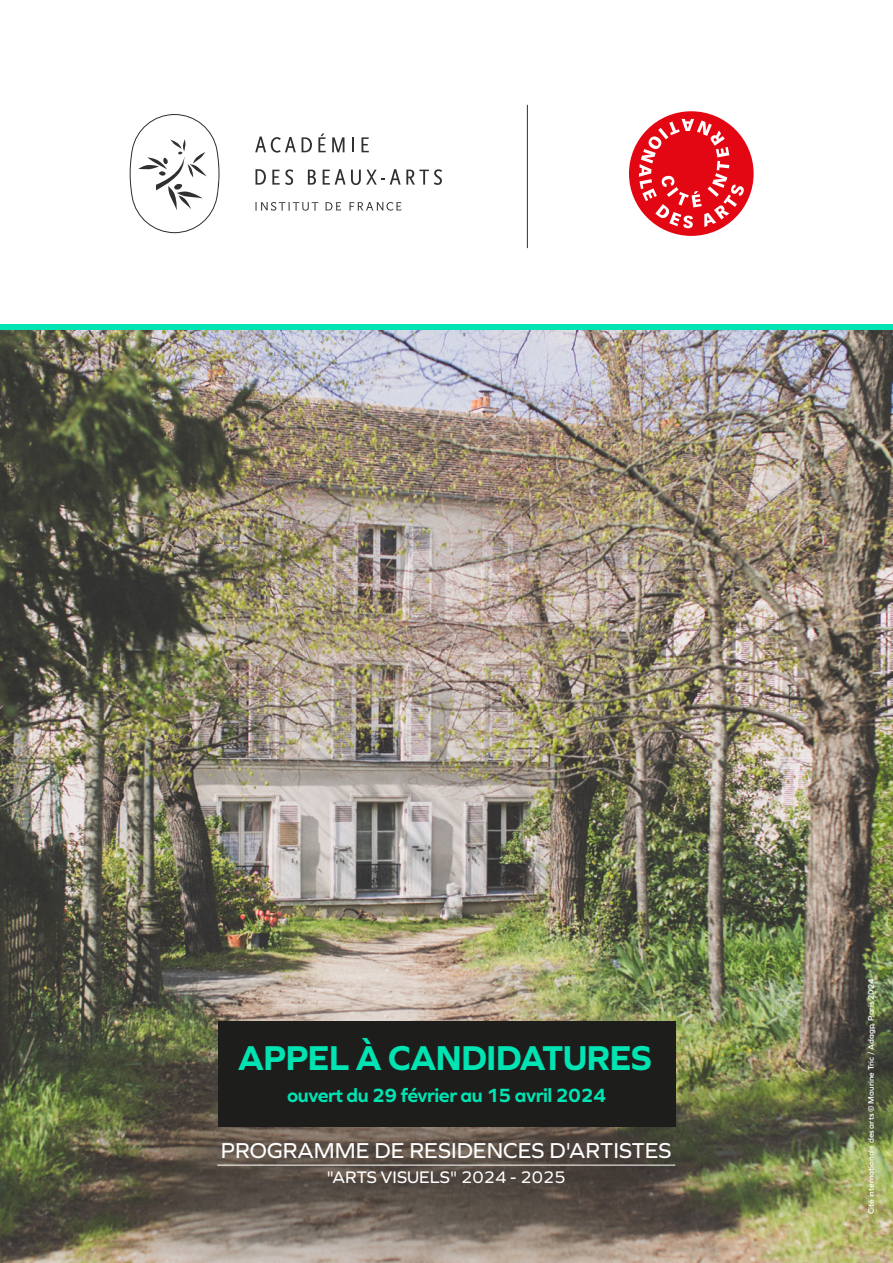
<style>
.page{position:relative;width:893px;height:1263px;background:#fff}
.page>*{position:absolute;margin:0;border:0;box-sizing:border-box;transform-origin:0 0}
.t1{font:700 35.85px "Graphie";letter-spacing:-.025em;color:#00e3b3}
.t2{font:22.35px "Graphie";color:#fff}
.t3{font:700 19.95px "Graphie";letter-spacing:-.025em;color:#00e3b3}
.t4{font:17.4px "Graphie";color:#fff}
.t5{font:600 8.25px "Graphie";color:#fff}
</style>
<div class="page">
<img style="left:0;top:330px;width:893px;height:933px">
<div style="left:0;top:324px;width:893px;height:6px;background:#00e3b3"></div>
<div style="left:629px;top:111px;width:125px;height:125px;background:#e30613;border-radius:50%"></div>
<svg style="left:639px;top:119px;width:105px;height:109px"></svg>
<svg style="left:255px;top:137px;width:41px;height:16px"></svg>
<svg style="left:302px;top:137px;width:10px;height:15px"></svg>
<svg style="left:318px;top:133px;width:8px;height:19px"></svg>
<svg style="left:332px;top:137px;width:12px;height:15px"></svg>
<svg style="left:352px;top:137px;width:2px;height:15px"></svg>
<svg style="left:361px;top:137px;width:8px;height:15px"></svg>
<svg style="left:255px;top:169px;width:11px;height:16px"></svg>
<svg style="left:272px;top:169px;width:21px;height:16px"></svg>
<svg style="left:308px;top:170px;width:8px;height:15px"></svg>
<svg style="left:323px;top:169px;width:119px;height:16px"></svg>
<svg style="left:325px;top:202px;width:16px;height:8px"></svg>
<svg style="left:255px;top:202px;width:63px;height:9px"></svg>
<svg style="left:349px;top:202px;width:52px;height:9px"></svg>
<svg style="left:130px;top:114px;width:89px;height:119px"></svg>
<hr style="left:527px;top:105px;width:1px;height:143px;background:#2f3030">
<div style="left:218px;top:1021px;width:457px;height:106px;background:#1d1d1b"></div>
<hr style="left:217px;top:1165px;width:458px;height:1px;background:#fff">
<h1 class="t1" style="left:238px;top:1037px;width:416px">APPEL À CANDIDATURES</h1>
<h3 class="t3" style="left:287px;top:1084px;width:320px">ouvert du 29 février au 15 avril 2024</h3>
<h2 class="t2" style="left:221px;top:1137px;width:452px">PROGRAMME DE RESIDENCES D'ARTISTES</h2>
<h3 class="t4" style="left:327px;top:1167px;width:241px">"ARTS VISUELS" 2024 - 2025</h3>
<p class="t5" style="left:866px;top:1214px;width:237px;rotate:-90deg">Cité internationale des arts © Maurine Tric / Adagp, Paris 2024</p>
</div>
